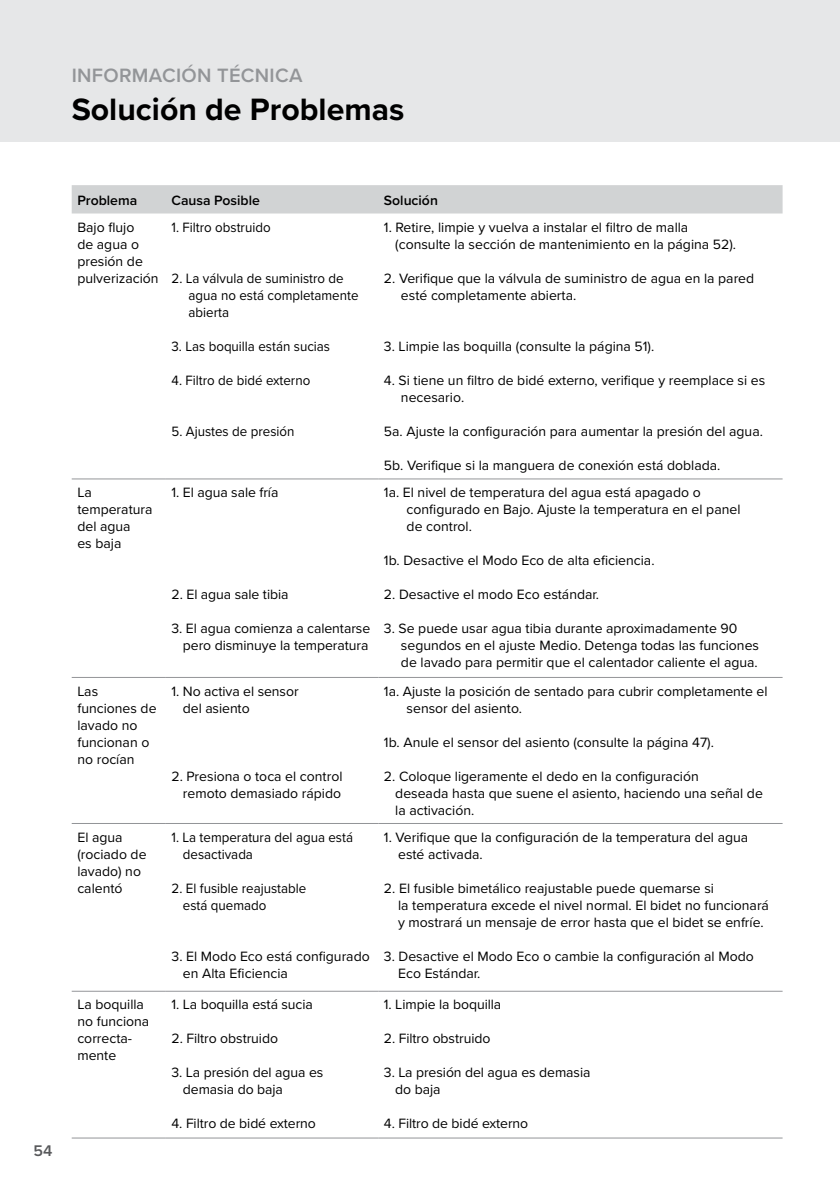
<style>
.page{position:relative;width:840px;height:1191px;background:#fff}
.page>*{position:absolute;margin:0;border:0;box-sizing:border-box;transform-origin:0 0}
.t1{font:700 32px "Proxima Nova";color:#000}
.t2{font:600 20px "Proxima Nova";letter-spacing:.015em;color:#939598}
.t3{font:600 16px "Proxima Nova";color:#58595b}
.t4{font:14px/17px "Proxima Nova";color:#000}
.t5{font:14px/17px "Proxima Nova";color:#000;scale:.95 1}
.t6{font:600 14px "Proxima Nova";color:#000}
</style>
<div class="page">
<div style="left:0;top:0;width:839px;height:142px;background:#e6e7e8"></div>
<div style="left:72px;top:185px;width:710px;height:28px;background:#d1d3d4"></div>
<hr style="left:72px;top:478px;width:94px;height:1px;background:#939598">
<hr style="left:166px;top:478px;width:212px;height:1px;background:#939598">
<hr style="left:378px;top:478px;width:404px;height:1px;background:#939598">
<hr style="left:72px;top:677px;width:94px;height:1px;background:#939598">
<hr style="left:166px;top:677px;width:212px;height:1px;background:#939598">
<hr style="left:378px;top:677px;width:404px;height:1px;background:#939598">
<hr style="left:72px;top:823px;width:94px;height:1px;background:#939598">
<hr style="left:166px;top:823px;width:212px;height:1px;background:#939598">
<hr style="left:378px;top:823px;width:404px;height:1px;background:#939598">
<hr style="left:72px;top:990px;width:94px;height:1px;background:#939598">
<hr style="left:166px;top:990px;width:212px;height:1px;background:#939598">
<hr style="left:378px;top:990px;width:404px;height:1px;background:#939598">
<hr style="left:72px;top:1137px;width:94px;height:1px;background:#939598">
<hr style="left:166px;top:1137px;width:212px;height:1px;background:#939598">
<hr style="left:378px;top:1137px;width:404px;height:1px;background:#939598">
<h2 class="t2" style="left:72px;top:60px;width:232px">INFORMACIÓN TÉCNICA</h2>
<h1 class="t1" style="left:72px;top:86px;width:334px">Solución de Problemas</h1>
<p class="t3" style="left:34px;top:1139px;width:20px">54</p>
<p class="t6" style="left:77px;top:190px;width:61px">Problema</p>
<p class="t6" style="left:171px;top:190px;width:90px">Causa Posible</p>
<p class="t6" style="left:384px;top:190px;width:55px">Solución</p>
<p class="t4" style="left:77px;top:218px;width:83px">Bajo flujo<br>de agua o presión de pulverización</p>
<p class="t5" style="left:171px;top:218px;width:106px">1. Filtro obstruido</p>
<p class="t4" style="left:395px;top:218px;width:342px;text-indent:-11px">1. Retire, limpie y vuelva a instalar el filtro de malla (consulte la sección de mantenimiento en la página 52).</p>
<p class="t4" style="left:401px;top:269px;width:354px;text-indent:-17px">2. Verifique que la válvula de suministro de agua en la pared esté completamente abierta.</p>
<p class="t4" style="left:384px;top:337px;width:272px">3. Limpie las boquilla (consulte la página 51).</p>
<p class="t4" style="left:401px;top:371px;width:365px;text-indent:-17px">4. Si tiene un filtro de bidé externo, verifique y reemplace si es necesario.</p>
<p class="t4" style="left:384px;top:422px;width:380px">5a. Ajuste la configuración para aumentar la presión del agua.</p>
<p class="t4" style="left:384px;top:456px;width:338px">5b. Verifique si la manguera de conexión está doblada.</p>
<p class="t5" style="left:188px;top:269px;width:180px;text-indent:-17px">2. La válvula de suministro de agua no está completamente abierta</p>
<p class="t5" style="left:171px;top:337px;width:168px">3. Las boquilla están sucias</p>
<p class="t5" style="left:171px;top:371px;width:147px">4. Filtro de bidé externo</p>
<p class="t5" style="left:171px;top:422px;width:131px">5. Ajustes de presión</p>
<p class="t4" style="left:77px;top:483px;width:77px">La temperatura del agua<br>es baja</p>
<p class="t4" style="left:171px;top:483px;width:108px">1. El agua sale fría</p>
<p class="t4" style="left:171px;top:585px;width:118px">2. El agua sale tibia</p>
<p class="t4" style="left:171px;top:619px;width:200px;text-align:right">3. El agua comienza a calentarse pero disminuye la temperatura</p>
<p class="t4" style="left:77px;top:682px;width:81px">Las funciones de lavado no funcionan o no rocían</p>
<p class="t4" style="left:183px;top:682px;width:117px;text-indent:-11px">1. No activa el sensor del asiento</p>
<p class="t4" style="left:171px;top:767px;width:172px;text-align:right">2. Presiona o toca el control remoto demasiado rápido</p>
<p class="t4" style="left:77px;top:828px;width:71px">El agua (rociado de lavado) no calentó</p>
<p class="t5" style="left:183px;top:828px;width:180px;text-indent:-11px">1. La temperatura del agua está desactivada</p>
<p class="t5" style="left:183px;top:879px;width:131px;text-indent:-11px">2. El fusible reajustable está quemado</p>
<p class="t4" style="left:183px;top:947px;width:188px;text-indent:-11px">3. El Modo Eco está configurado en Alta Eficiencia</p>
<p class="t4" style="left:77px;top:995px;width:73px">La boquilla no funciona correcta&shy;mente</p>
<p class="t4" style="left:171px;top:995px;width:143px">1. La boquilla está sucia</p>
<p class="t4" style="left:171px;top:1029px;width:108px">2. Filtro obstruido</p>
<p class="t4" style="left:183px;top:1063px;width:142px;text-indent:-11px">3. La presión del agua es demasia do baja</p>
<p class="t4" style="left:171px;top:1114px;width:146px">4. Filtro de bidé externo</p>
<p class="t4" style="left:406px;top:483px;width:335px;text-indent:-23px">1a. El nivel de temperatura del agua está apagado o configurado en Bajo. Ajuste la temperatura en el panel de control.</p>
<p class="t4" style="left:384px;top:551px;width:272px">1b. Desactive el Modo Eco de alta eficiencia.</p>
<p class="t4" style="left:384px;top:585px;width:217px">2. Desactive el modo Eco estándar.</p>
<p class="t4" style="left:401px;top:619px;width:359px;text-indent:-17px">3. Se puede usar agua tibia durante aproximadamente 90 segundos en el ajuste Medio. Detenga todas las funciones de lavado para permitir que el calentador caliente el agua.</p>
<p class="t4" style="left:406px;top:682px;width:362px;text-indent:-23px">1a. Ajuste la posición de sentado para cubrir completamente el sensor del asiento.</p>
<p class="t4" style="left:383px;top:733px;width:331px">1b. Anule el sensor del asiento (consulte la página 47).</p>
<p class="t4" style="left:395px;top:767px;width:369px;text-indent:-11px">2. Coloque ligeramente el dedo en la configuración<br>deseada hasta que suene el asiento, haciendo una señal de la activación.</p>
<p class="t4" style="left:398px;top:828px;width:351px;text-indent:-14px">1. Verifique que la configuración de la temperatura del agua esté activada.</p>
<p class="t4" style="left:398px;top:879px;width:372px;text-indent:-14px">2. El fusible bimetálico reajustable puede quemarse si<br>la temperatura excede el nivel normal. El bidet no funcionará y mostrará un mensaje de error hasta que el bidet se enfríe.</p>
<p class="t4" style="left:398px;top:947px;width:357px;text-indent:-14px">3. Desactive el Modo Eco o cambie la configuración al Modo<br>Eco Estándar.</p>
<p class="t4" style="left:384px;top:995px;width:119px">1. Limpie la boquilla</p>
<p class="t4" style="left:384px;top:1029px;width:108px">2. Filtro obstruido</p>
<p class="t4" style="left:395px;top:1063px;width:196px;text-indent:-11px">3. La presión del agua es demasia do baja</p>
<p class="t4" style="left:384px;top:1114px;width:146px">4. Filtro de bidé externo</p>
</div>
